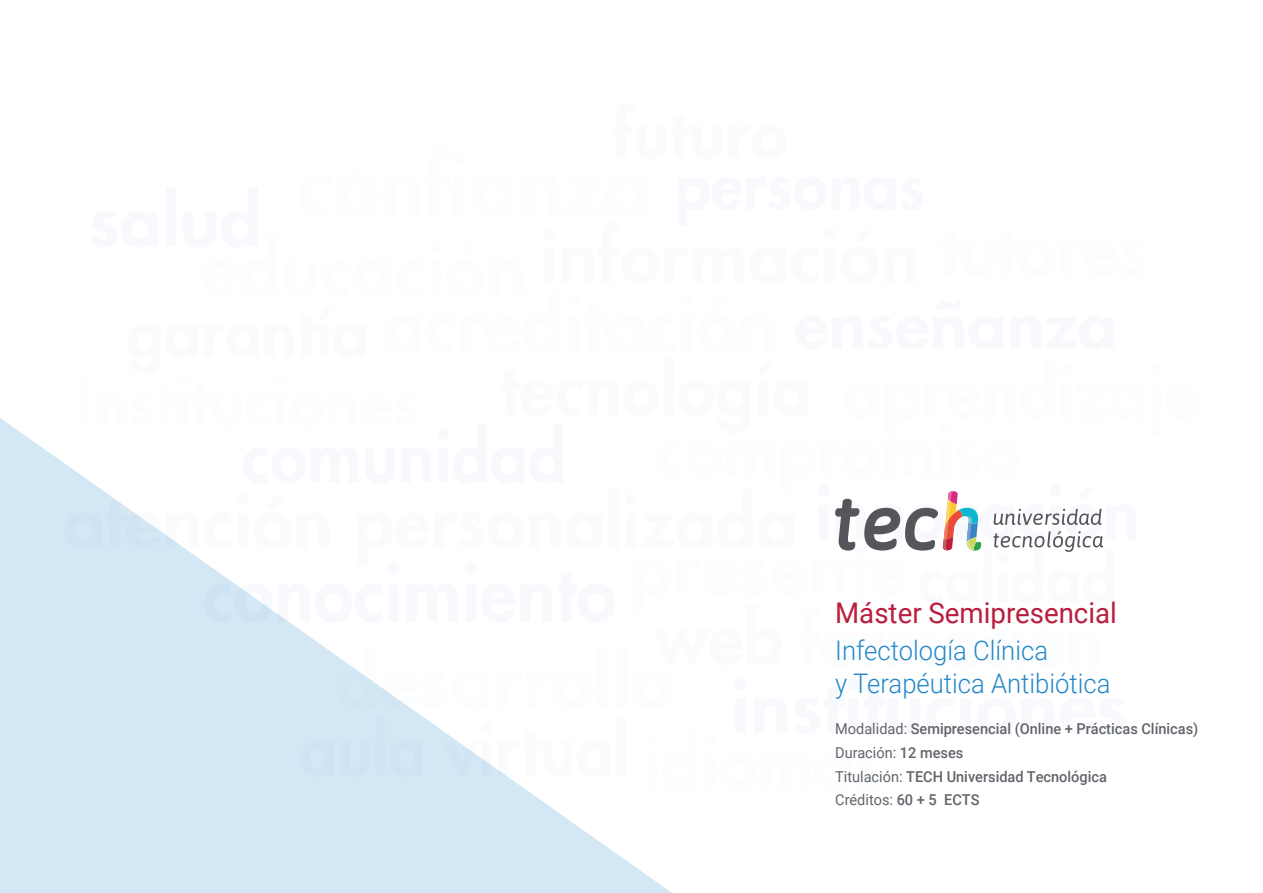
<style>
.page{position:relative;width:1263px;height:893px;background:#fff}
.page>*{position:absolute;margin:0;border:0;box-sizing:border-box;transform-origin:0 0}
.t1{font:28.5px "Roboto";color:#ba1e3c}
.t2{font:300 27px/33px "Roboto";color:#2488c9;scale:.95 1}
.t3{font:500 15px/23.7px "Roboto";color:#61646a}
.s1{font-weight:400}
</style>
<div class="page">
<svg style="left:0;top:418px;width:672px;height:475px;background:#d8e9f5"></svg>
<svg style="left:64px;top:418px;width:1040px;height:372px"></svg>
<h1 class="t1" style="left:835px;top:593px;width:283px">Máster Semipresencial</h1>
<h2 class="t2" style="left:835px;top:633px;width:291px">Infectología Clínica<br>y Terapéutica Antibiótica</h2>
<p class="t3" style="left:835px;top:716px;width:365px"><span class="s1">Modalidad:</span> Semipresencial (Online + Prácticas Clínicas)<br><span class="s1">Duración:</span> 12 meses<br><span class="s1">Titulación:</span> TECH Universidad Tecnológica<br><span class="s1">Créditos:</span> 60 + 5 ECTS</p>
</div>
